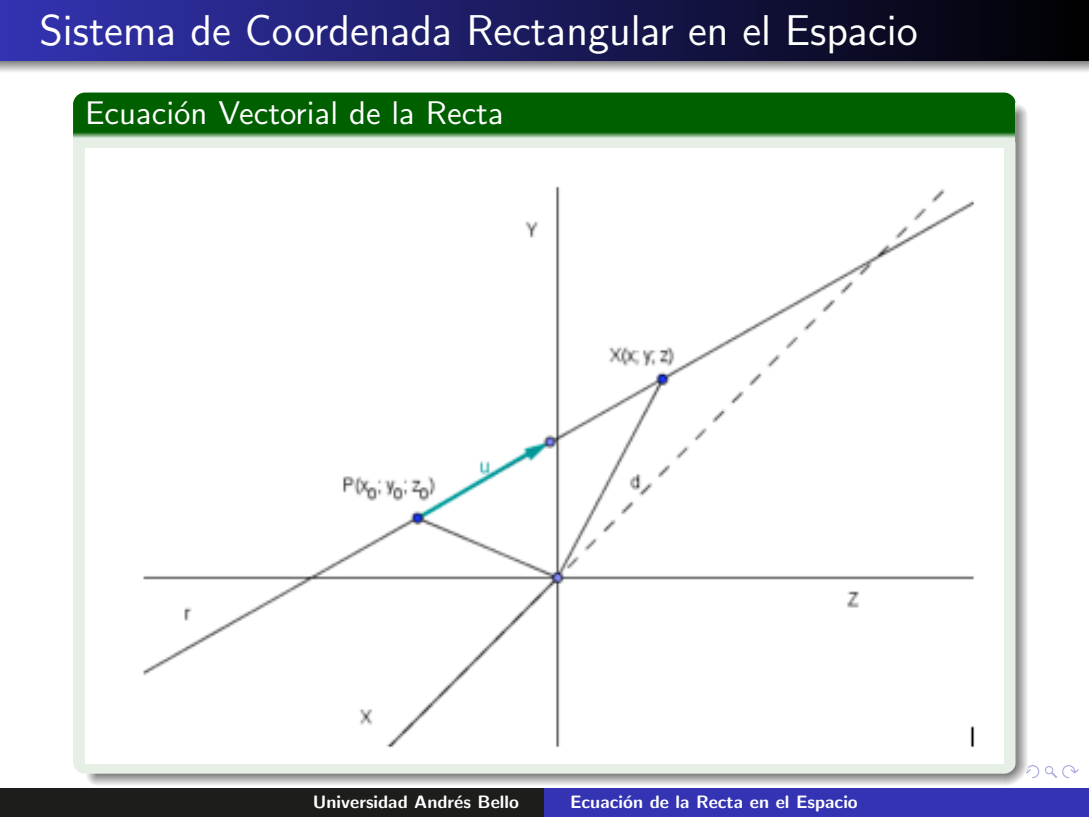
<style>
.page{position:relative;width:1089px;height:817px;background:#fff}
.page>*{position:absolute;margin:0;border:0;box-sizing:border-box;transform-origin:0 0}
.t1{font:42.9px "CMSS12";color:#fff}
.t2{font:32.7px "CMSS10";color:#fff}
.t3{font:18px "CMSSBX10";color:#fff}
</style>
<div class="page">
<svg style="left:1027px;top:765px;width:52px;height:14px"></svg>
<div style="left:0;top:0;width:1089px;height:61px;background:linear-gradient(to right,#3333b3,#000001)"></div>
<svg style="left:0;top:60px;width:1089px;height:12px;background:#adadb3"></svg>
<div style="left:73px;top:92px;width:942px;height:40px;background:#006000"></div>
<svg style="left:73px;top:132px;width:942px;height:10px;background:#9cc19c"></svg>
<svg style="left:85px;top:773px;width:12px;height:12px"></svg>
<svg style="left:1003px;top:761px;width:24px;height:24px"></svg>
<svg style="left:97px;top:773px;width:906px;height:12px;background:#b9bab9"></svg>
<svg style="left:1016px;top:104px;width:11px;height:11px"></svg>
<svg style="left:1016px;top:115px;width:11px;height:646px;background:#b7b7b6"></svg>
<div style="left:73px;top:142px;width:942px;height:631px;background:#e6efe6"></div>
<hr style="left:1015px;top:112px;width:1px;height:654px;background:#9d9d9c">
<img style="left:85px;top:148px;width:919px;height:615px">
<div style="left:0;top:787px;width:544px;height:29px;background:#1d1d1b"></div>
<div style="left:544px;top:787px;width:545px;height:29px;background:#3333b3"></div>
<h1 class="t1" style="left:40px;top:12px;width:879px">Sistema de Coordenada Rectangular en el Espacio</h1>
<h2 class="t2" style="left:85px;top:99px;width:420px">Ecuaci´on Vectorial de la Recta</h2>
<p class="t3" style="left:313px;top:793px;width:207px">Universidad Andr´es Bello</p>
<p class="t3" style="left:570px;top:793px;width:289px">Ecuaci´on de la Recta en el Espacio</p>
</div>
